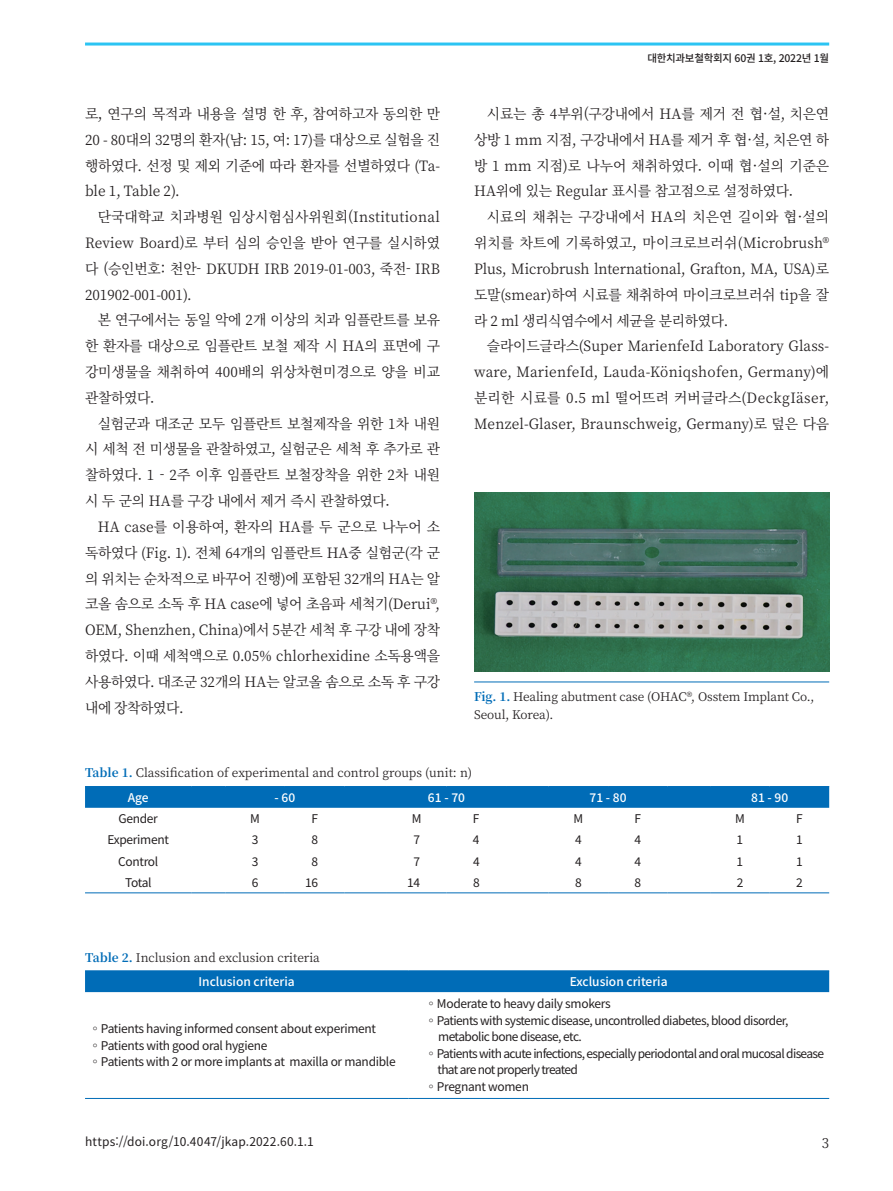
<style>
.page{position:relative;width:893px;height:1191px;background:#fff}
.page>*{position:absolute;margin:0;border:0;box-sizing:border-box;transform-origin:0 0}
.t1{font:14.25px/25.8px "Noto Serif CJ Kkr";letter-spacing:-.015em;color:#231f20;text-align:justify}
.t2{font:13.5px "Noto Serif CJ Kkr";color:#231f20}
.t3{font:12px/16.5px "Noto Sans CJ Kkr";letter-spacing:-.04em;color:#231f20}
.t4{font:12px/18px "Noto Serif CJ Kkr";letter-spacing:-.005em;color:#231f20}
.t5{font:500 12px "Noto Sans CJ Kkr";color:#fff}
.t6{font:12px "Noto Sans CJ Kkr";letter-spacing:.01em;color:#231f20}
.t7{font:500 10.5px "Noto Sans CJ Kkr";letter-spacing:-.025em;color:#231f20}
.s1{font-weight:700;color:#006cb7}
</style>
<div class="page">
<hr style="left:85px;top:43px;width:744px;height:3px;background:#2bc4f3">
<div style="left:85px;top:787px;width:744px;height:20px;background:#006cb7"></div>
<hr style="left:85px;top:786px;width:106px;height:1px;background:#006cb7">
<hr style="left:191px;top:786px;width:34px;height:1px;background:#006cb7">
<hr style="left:225px;top:786px;width:60px;height:1px;background:#006cb7">
<hr style="left:285px;top:786px;width:59px;height:1px;background:#006cb7">
<hr style="left:344px;top:786px;width:43px;height:1px;background:#006cb7">
<hr style="left:387px;top:786px;width:59px;height:1px;background:#006cb7">
<hr style="left:446px;top:786px;width:60px;height:1px;background:#006cb7">
<hr style="left:506px;top:786px;width:43px;height:1px;background:#006cb7">
<hr style="left:549px;top:786px;width:59px;height:1px;background:#006cb7">
<hr style="left:608px;top:786px;width:60px;height:1px;background:#006cb7">
<hr style="left:668px;top:786px;width:42px;height:1px;background:#006cb7">
<hr style="left:710px;top:786px;width:60px;height:1px;background:#006cb7">
<hr style="left:770px;top:786px;width:59px;height:1px;background:#006cb7">
<hr style="left:85px;top:892px;width:106px;height:1px;background:#006cb7">
<hr style="left:191px;top:892px;width:34px;height:1px;background:#006cb7">
<hr style="left:225px;top:892px;width:60px;height:1px;background:#006cb7">
<hr style="left:285px;top:892px;width:59px;height:1px;background:#006cb7">
<hr style="left:344px;top:892px;width:43px;height:1px;background:#006cb7">
<hr style="left:387px;top:892px;width:59px;height:1px;background:#006cb7">
<hr style="left:446px;top:892px;width:60px;height:1px;background:#006cb7">
<hr style="left:506px;top:892px;width:43px;height:1px;background:#006cb7">
<hr style="left:549px;top:892px;width:59px;height:1px;background:#006cb7">
<hr style="left:608px;top:892px;width:60px;height:1px;background:#006cb7">
<hr style="left:668px;top:892px;width:42px;height:1px;background:#006cb7">
<hr style="left:710px;top:892px;width:60px;height:1px;background:#006cb7">
<hr style="left:770px;top:892px;width:59px;height:1px;background:#006cb7">
<div style="left:85px;top:971px;width:744px;height:21px;background:#006cb7"></div>
<hr style="left:85px;top:970px;width:323px;height:1px;background:#006cb7">
<hr style="left:408px;top:970px;width:421px;height:1px;background:#006cb7">
<hr style="left:85px;top:1098px;width:323px;height:1px;background:#006cb7">
<hr style="left:408px;top:1098px;width:421px;height:1px;background:#006cb7">
<img style="left:474px;top:492px;width:355px;height:179px">
<hr style="left:474px;top:681px;width:355px;height:1px;background:#006cb7">
<p class="t1" style="left:85px;top:101px;width:357px">로, 연구의 목적과 내용을 설명 한 후, 참여하고자 동의한 만 20 - 80대의 32명의 환자(남: 15, 여: 17)를 대상으로 실험을 진 행하였다. 선정 및 제외 기준에 따라 환자를 선별하였다 (Ta&shy;ble 1, Table 2).</p>
<p class="t1" style="left:85px;top:204px;width:357px;text-indent:13px">단국대학교 치과병원 임상시험심사위원회(Institutional Review Board)로 부터 심의 승인을 받아 연구를 실시하였 다 (승인번호: 천안- DKUDH IRB 2019-01-003, 죽전- IRB 201902-001-001).</p>
<p class="t1" style="left:85px;top:307px;width:357px;text-indent:13px">본 연구에서는 동일 악에 2개 이상의 치과 임플란트를 보유 한 환자를 대상으로 임플란트 보철 제작 시 HA의 표면에 구 강미생물을 채취하여 400배의 위상차현미경으로 양을 비교 관찰하였다.</p>
<p class="t1" style="left:85px;top:411px;width:357px;text-indent:13px">실험군과 대조군 모두 임플란트 보철제작을 위한 1차 내원 시 세척 전 미생물을 관찰하였고, 실험군은 세척 후 추가로 관 찰하였다. 1 - 2주 이후 임플란트 보철장착을 위한 2차 내원 시 두 군의 HA를 구강 내에서 제거 즉시 관찰하였다.</p>
<p class="t1" style="left:85px;top:514px;width:357px;text-indent:13px">HA case를 이용하여, 환자의 HA를 두 군으로 나누어 소 독하였다 (Fig. 1). 전체 64개의 임플란트 HA중 실험군(각 군 의 위치는 순차적으로 바꾸어 진행)에 포함된 32개의 HA는 알 코올 솜으로 소독 후 HA case에 넣어 초음파 세척기(Derui®, OEM, Shenzhen, China)에서 5분간 세척 후 구강 내에 장착 하였다. 이때 세척액으로 0.05% chlorhexidine 소독용액을 사용하였다. 대조군 32개의 HA는 알코올 솜으로 소독 후 구강 내에 장착하였다.</p>
<p class="t7" style="left:647px;top:53px;width:183px">대한치과보철학회지 60권 1호, 2022년 1월</p>
<p class="t1" style="left:474px;top:101px;width:357px;text-indent:13px">시료는 총 4부위(구강내에서 HA를 제거 전 협·설, 치은연 상방 1 mm 지점, 구강내에서 HA를 제거 후 협·설, 치은연 하 방 1 mm 지점)로 나누어 채취하였다. 이때 협·설의 기준은 HA위에 있는 Regular 표시를 참고점으로 설정하였다.</p>
<p class="t1" style="left:474px;top:204px;width:357px;text-indent:13px">시료의 채취는 구강내에서 HA의 치은연 길이와 협·설의 위치를 차트에 기록하였고, 마이크로브러쉬(Microbrush® Plus, Microbrush lnternational, Grafton, MA, USA)로 도말(smear)하여 시료를 채취하여 마이크로브러쉬 tip을 잘 라 2 ml 생리식염수에서 세균을 분리하였다.</p>
<p class="t1" style="left:474px;top:333px;width:357px;text-indent:13px">슬라이드글라스(Super MarienfeId Laboratory Glass&shy;ware, MarienfeId, Lauda-Köniqshofen, Germany)에 분리한 시료를 0.5 ml 떨어뜨려 커버글라스(DeckgIäser, Menzel-Glaser, Braunschweig, Germany)로 덮은 다음</p>
<p class="t4" style="left:474px;top:688px;width:342px"><span class="s1">Fig. 1.</span> Healing abutment case (OHAC®, Osstem Implant Co.,<br>Seoul, Korea).</p>
<p class="t4" style="left:85px;top:764px;width:388px"><span class="s1">Table 1.</span> Classification of experimental and control groups (unit: n)</p>
<p class="t5" style="left:128px;top:790px;width:22px">Age</p>
<p class="t5" style="left:275px;top:790px;width:22px">- 60</p>
<p class="t5" style="left:428px;top:790px;width:39px">61 - 70</p>
<p class="t5" style="left:590px;top:790px;width:39px">71 - 80</p>
<p class="t5" style="left:751px;top:790px;width:39px">81 - 90</p>
<p class="t3" style="left:118px;top:810px;width:41px">Gender</p>
<p class="t3" style="left:250px;top:810px;width:11px">M</p>
<p class="t3" style="left:311px;top:810px;width:8px">F</p>
<p class="t3" style="left:412px;top:810px;width:11px">M</p>
<p class="t3" style="left:473px;top:810px;width:8px">F</p>
<p class="t3" style="left:573px;top:810px;width:11px">M</p>
<p class="t3" style="left:635px;top:810px;width:8px">F</p>
<p class="t3" style="left:735px;top:810px;width:11px">M</p>
<p class="t3" style="left:796px;top:810px;width:8px">F</p>
<p class="t3" style="left:107px;top:832px;width:63px">Experiment</p>
<p class="t3" style="left:252px;top:832px;width:8px">3</p>
<p class="t3" style="left:311px;top:832px;width:8px">8</p>
<p class="t3" style="left:413px;top:832px;width:8px">7</p>
<p class="t3" style="left:473px;top:832px;width:8px">4</p>
<p class="t3" style="left:575px;top:832px;width:8px">4</p>
<p class="t3" style="left:635px;top:832px;width:8px">4</p>
<p class="t3" style="left:737px;top:832px;width:8px">1</p>
<p class="t3" style="left:796px;top:832px;width:8px">1</p>
<p class="t3" style="left:118px;top:853px;width:42px">Control</p>
<p class="t3" style="left:252px;top:853px;width:8px">3</p>
<p class="t3" style="left:311px;top:853px;width:8px">8</p>
<p class="t3" style="left:413px;top:853px;width:8px">7</p>
<p class="t3" style="left:473px;top:853px;width:8px">4</p>
<p class="t3" style="left:575px;top:853px;width:8px">4</p>
<p class="t3" style="left:635px;top:853px;width:8px">4</p>
<p class="t3" style="left:737px;top:853px;width:8px">1</p>
<p class="t3" style="left:796px;top:853px;width:8px">1</p>
<p class="t3" style="left:125px;top:874px;width:28px">Total</p>
<p class="t3" style="left:252px;top:874px;width:8px">6</p>
<p class="t3" style="left:305px;top:874px;width:15px">16</p>
<p class="t3" style="left:407px;top:874px;width:15px">14</p>
<p class="t3" style="left:473px;top:874px;width:8px">8</p>
<p class="t3" style="left:575px;top:874px;width:8px">8</p>
<p class="t3" style="left:635px;top:874px;width:8px">8</p>
<p class="t3" style="left:737px;top:874px;width:8px">2</p>
<p class="t3" style="left:796px;top:874px;width:8px">2</p>
<p class="t4" style="left:85px;top:948px;width:236px"><span class="s1">Table 2.</span> Inclusion and exclusion criteria</p>
<p class="t5" style="left:198px;top:975px;width:98px">Inclusion criteria</p>
<p class="t5" style="left:570px;top:975px;width:99px">Exclusion criteria</p>
<p class="t3" style="left:89px;top:1020px;width:308px">◦Patients having informed consent about experiment ◦Patients with good oral hygiene<br>◦Patients with 2 or more implants at maxilla or mandible</p>
<p class="t3" style="left:425px;top:996px;width:187px">◦Moderate to heavy daily smokers</p>
<p class="t3" style="left:425px;top:1012px;width:365px">◦Patients with systemic disease, uncontrolled diabetes, blood disorder,</p>
<p class="t3" style="left:438px;top:1029px;width:145px">metabolic bone disease, etc.</p>
<p class="t3" style="left:425px;top:1045px;width:400px">◦Patients with acute infections, especially periodontal and oral mucosal disease</p>
<p class="t3" style="left:437px;top:1062px;width:142px">that are not properly treated</p>
<p class="t3" style="left:425px;top:1078px;width:105px">◦Pregnant women</p>
<p class="t6" style="left:85px;top:1135px;width:230px">https://doi.org/10.4047/jkap.2022.60.1.1</p>
<p class="t2" style="left:822px;top:1135px;width:9px">3</p>
</div>
